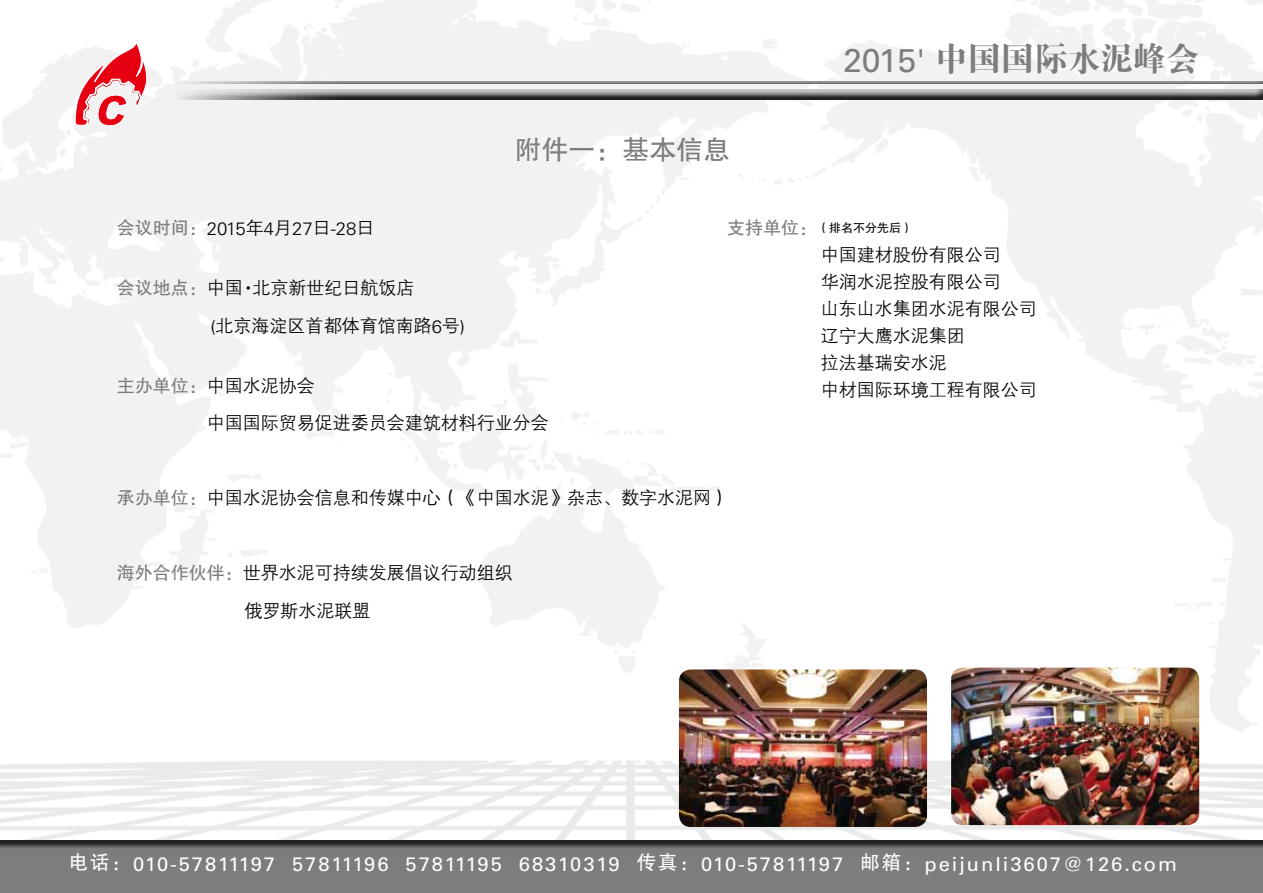
<style>
.page{position:relative;width:1263px;height:893px;background:#fff}
.page>*{position:absolute;margin:0;border:0;box-sizing:border-box;transform-origin:0 0}
.t1{font:33px "FZDBSK GBK1 0";color:#7d7d7d}
.t2{font:27px "FZHTK GBK1 0";color:#7d7d7d}
.t3{font:19.5px "Univers LT Std";letter-spacing:.095em;color:#fff}
.t4{font:18px/27px "FZZDXK GBK1 0";color:#000}
.t5{font:300 18px "Univers LT Std";color:#000}
.t6{font:12px "FZHTK GBK1 0";color:#000}
.s1{font-family:"Univers LT Std"}
.s2{font-family:"FZHTK GBK1 0";font-weight:400;color:#7d7d7d}
.s3{font-family:"FZZDXK GBK1 0";font-weight:400}
.s4{font-family:"FZHTK GBK1 0";color:#7d7d7d}
.s5{font-family:"Univers LT Std";font-weight:300}
.s6{font-size:18px;color:#7d7d7d}
.s7{font-family:"FZHTK GBK1 0"}
</style>
<div class="page">
<div style="left:0;top:836px;width:1263px;height:57px;background:#000;opacity:.75"></div>
<div style="left:30px;top:80px;width:1233px;height:5px;background:#000;opacity:.75"></div>
<div style="left:30px;top:88px;width:1233px;height:10px;background:#f2f2f2"></div>
<div style="left:30px;top:89px;width:1233px;height:11px;background:#000;opacity:.75"></div>
<svg style="left:75px;top:43px;width:72px;height:83px"></svg>
<svg style="left:247px;top:286px;width:3px;height:4px"></svg>
<img style="left:679px;top:669px;width:248px;height:158px">
<img style="left:951px;top:668px;width:248px;height:157px">
<h2 class="t2" style="left:514px;top:135px;width:217px">附件一：基本信息</h2>
<h1 class="t1" style="left:843px;top:41px;width:358px"><span class="s1">2015'</span> 中国国际水泥峰会</h1>
<p class="t5" style="left:117px;top:218px;width:259px"><span class="s2">会议时间：</span>2015<span class="s3">年</span>4<span class="s3">月</span>27<span class="s3">日</span>-28<span class="s3">日</span></p>
<p class="t4" style="left:210px;top:270px;width:256px;line-height:37.5px;text-indent:-94px"><span class="s4">会议地点：</span>中国北京新世纪日航饭店<br><span class="s5">(</span>北京海淀区首都体育馆南路<span class="s5">6</span>号<span class="s5">)</span></p>
<p class="t4" style="left:207px;top:367px;width:343px;line-height:37.5px;text-indent:-90px"><span class="s4">主办单位：</span>中国水泥协会<br>中国国际贸易促进委员会建筑材料行业分会</p>
<p class="t6" style="left:727px;top:221px;width:187px"><span class="s6">支持单位：</span>（排名不分先后）</p>
<p class="t4" style="left:821px;top:242px;width:217px">中国建材股份有限公司<br>华润水泥控股有限公司<br>山东山水集团水泥有限公司辽宁大鹰水泥集团<br>拉法基瑞安水泥<br>中材国际环境工程有限公司</p>
<p class="t4" style="left:117px;top:485px;width:613px"><span class="s4">承办单位：</span>中国水泥协会信息和传媒中心（《中国水泥》杂志、数字水泥网）</p>
<p class="t4" style="left:244px;top:555px;width:270px;line-height:37.5px;text-indent:-128px"><span class="s4">海外合作伙伴：</span>世界水泥可持续发展倡议行动组织俄罗斯水泥联盟</p>
<p class="t3" style="left:69px;top:852px;width:1110px"><span class="s7">电话：</span>010-57811197 57811196 57811195 68310319 <span class="s7">传真：</span>010-57811197 <span class="s7">邮箱：</span>peijunli3607@126.com</p>
</div>
